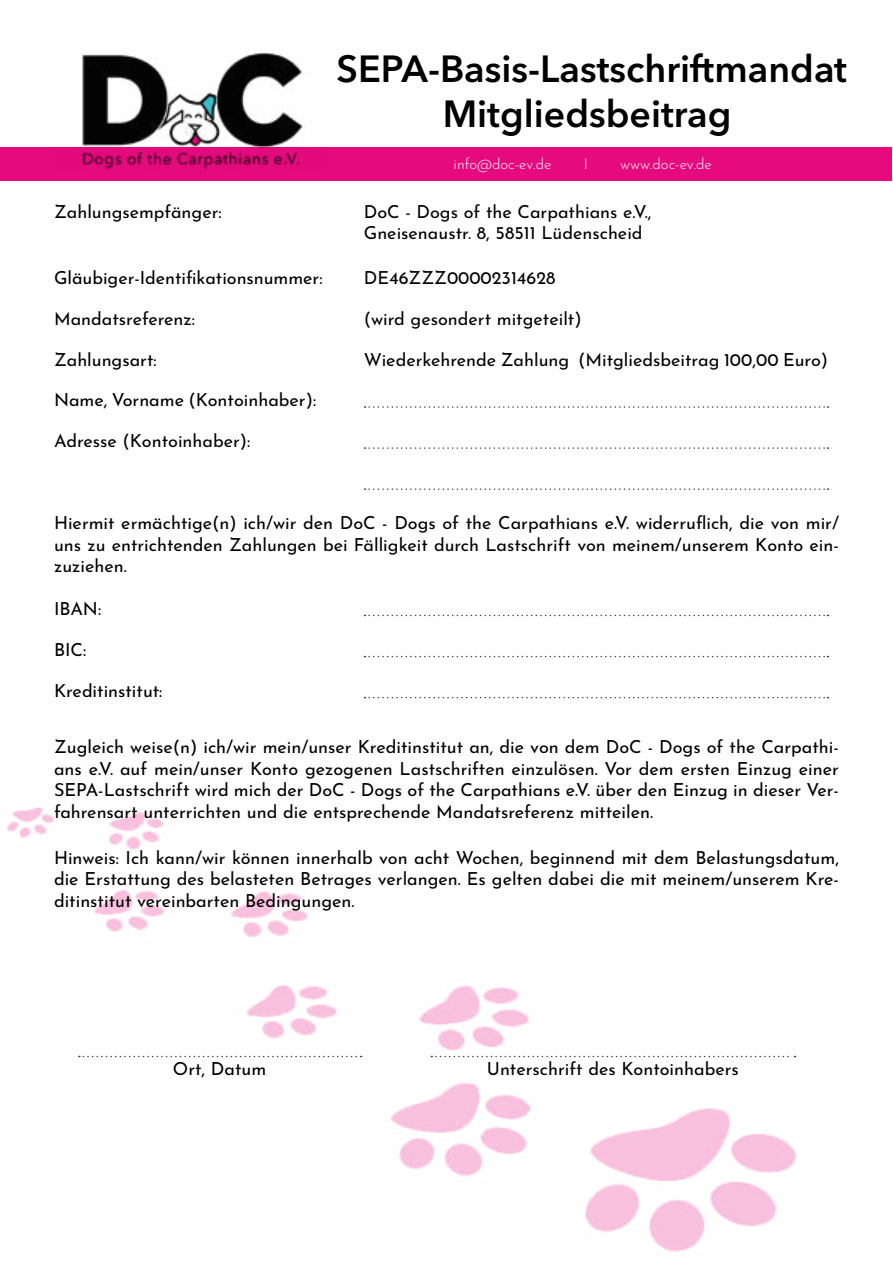
<style>
.page{position:relative;width:893px;height:1263px;background:#fff}
.page>*{position:absolute;margin:0;border:0;box-sizing:border-box;transform-origin:0 0}
.t1{font:600 37.5px/45px "Avenir Next LT Pro";color:#000;text-align:center}
.t2{font:18px/21.6px "Josefin Sans";color:#000;text-align:justify}
.t3{font:300 15px "Josefin Sans";color:#fff}
</style>
<div class="page">
<img style="left:6px;top:696px;width:823px;height:556px">
<div style="left:1px;top:147px;width:891px;height:34px;background:#e50b7e"></div>
<svg style="left:365px;top:406px;width:463px;height:2px"></svg>
<svg style="left:365px;top:447px;width:463px;height:2px"></svg>
<svg style="left:365px;top:488px;width:463px;height:2px"></svg>
<svg style="left:365px;top:615px;width:463px;height:1px"></svg>
<svg style="left:365px;top:656px;width:463px;height:1px"></svg>
<svg style="left:365px;top:697px;width:463px;height:1px"></svg>
<svg style="left:79px;top:1056px;width:283px;height:1px"></svg>
<svg style="left:431px;top:1056px;width:364px;height:1px"></svg>
<img style="left:82px;top:52px;width:224px;height:118px">
<p class="t2" style="left:54px;top:198px;width:169px">Zahlungsempfänger:</p>
<h1 class="t1" style="left:337px;top:46px;width:512px">SEPA-Basis-Lastschriftmandat<br>Mitgliedsbeitrag</h1>
<p class="t3" style="left:454px;top:152px;width:99px">info@doc-ev.de</p>
<p class="t3" style="left:584px;top:152px;width:6px">I</p>
<p class="t3" style="left:620px;top:152px;width:93px">www.doc-ev.de</p>
<p class="t2" style="left:364px;top:198px;width:289px">DoC - Dogs of the Carpathians e.V.,<br>Gneisenaustr. 8, 58511 Lüdenscheid</p>
<p class="t2" style="left:54px;top:265px;width:270px">Gläubiger-Identifikationsnummer:</p>
<p class="t2" style="left:364px;top:265px;width:193px">DE46ZZZ00002314628</p>
<p class="t2" style="left:54px;top:306px;width:143px">Mandatsreferenz:</p>
<p class="t2" style="left:364px;top:306px;width:219px">(wird gesondert mitgeteilt)</p>
<p class="t2" style="left:54px;top:346px;width:104px">Zahlungsart:</p>
<p class="t2" style="left:364px;top:346px;width:466px">Wiederkehrende Zahlung (Mitgliedsbeitrag 100,00 Euro)</p>
<p class="t2" style="left:54px;top:387px;width:264px">Name, Vorname (Kontoinhaber):</p>
<p class="t2" style="left:54px;top:428px;width:198px">Adresse (Kontoinhaber):</p>
<p class="t2" style="left:54px;top:510px;width:786px">Hiermit ermächtige(n) ich/wir den DoC - Dogs of the Carpathians e.V. widerruflich, die von mir/ uns zu entrichtenden Zahlungen bei Fälligkeit durch Lastschrift von meinem/unserem Konto ein&shy;zuziehen.</p>
<p class="t2" style="left:54px;top:595px;width:49px">IBAN:</p>
<p class="t2" style="left:54px;top:636px;width:34px">BIC:</p>
<p class="t2" style="left:54px;top:677px;width:110px">Kreditinstitut:</p>
<p class="t2" style="left:54px;top:734px;width:786px">Zugleich weise(n) ich/wir mein/unser Kreditinstitut an, die von dem DoC - Dogs of the Carpathi&shy;ans e.V. auf mein/unser Konto gezogenen Lastschriften einzulösen. Vor dem ersten Einzug einer SEPA-Lastschrift wird mich der DoC - Dogs of the Carpathians e.V. über den Einzug in dieser Ver&shy;fahrensart unterrichten und die entsprechende Mandatsreferenz mitteilen.</p>
<p class="t2" style="left:54px;top:844px;width:786px">Hinweis: Ich kann/wir können innerhalb von acht Wochen, beginnend mit dem Belastungsdatum, die Erstattung des belasteten Betrages verlangen. Es gelten dabei die mit meinem/unserem Kre&shy;ditinstitut vereinbarten Bedingungen.</p>
<p class="t2" style="left:173px;top:1056px;width:95px">Ort, Datum</p>
<p class="t2" style="left:487px;top:1056px;width:253px">Unterschrift des Kontoinhabers</p>
</div>
